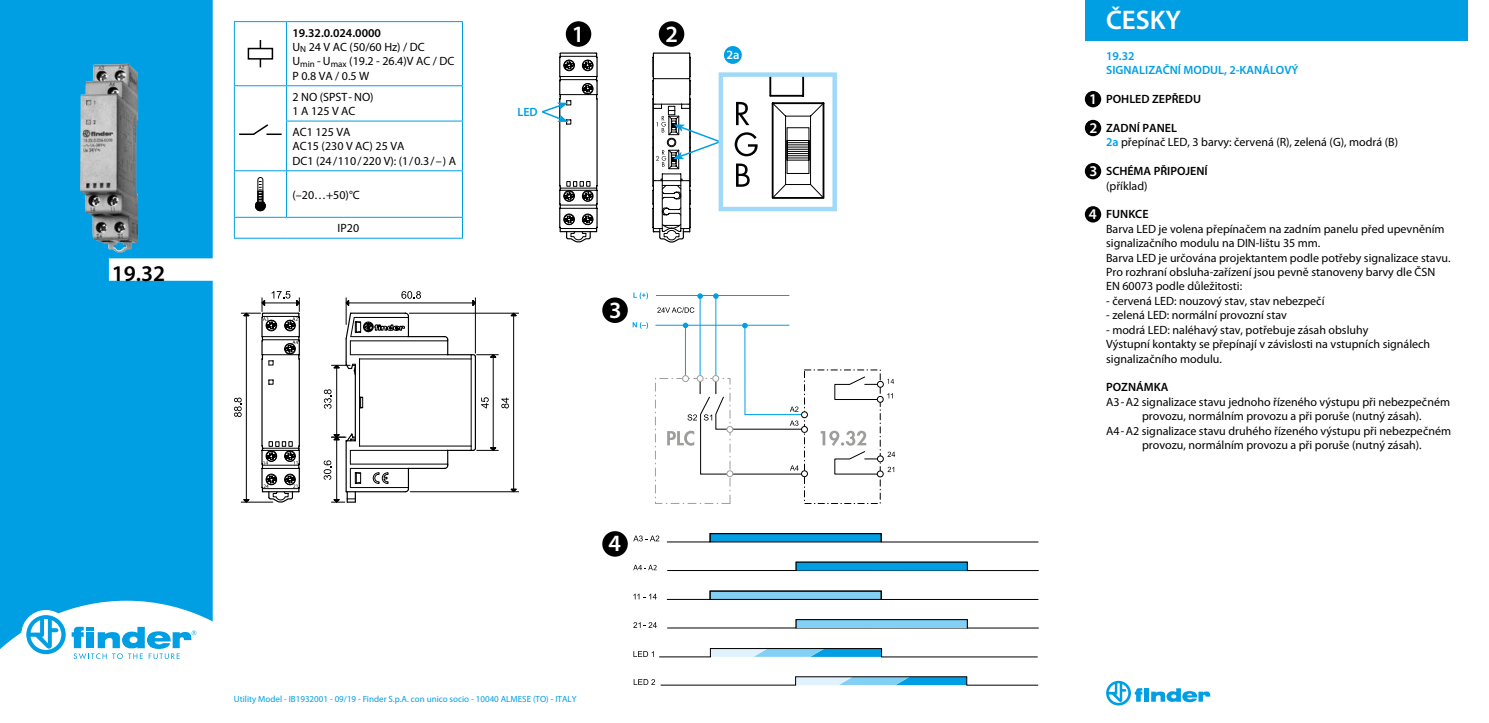
<style>
.page{position:relative;width:1489px;height:723px;background:#fff}
.page>*{position:absolute;margin:0;border:0;box-sizing:border-box;transform-origin:0 0}
.t1{font:600 27px "Myriad Pro";color:#fff}
.t2{font:600 23.4px "Myriad Pro";color:#fff}
.t3{font:600 22.5px "Myriad Pro";color:#000}
.t4{font:600 14.85px/28.8px "Myriad Pro";color:#fff}
.t5{font:600 12.6px "Myriad Pro";color:#fff}
.t6{font:12px/14.4px "Myriad Pro";color:#000}
.t7{font:600 12px "Myriad Pro";color:#000}
.t8{font:600 12px/14.4px "Myriad Pro";color:#009fe3}
.t9{font:9px "Myriad Pro";color:#009fe3}
.s1{font-weight:600}
.s2{font-weight:600;color:#009fe3}
</style>
<div class="page">
<div style="left:0;top:0;width:213px;height:649px;background:#009fe3"></div>
<div style="left:21px;top:610px;width:49px;height:49px;background:#fff;border-radius:50%"></div>
<svg style="left:26px;top:615px;width:40px;height:39px"></svg>
<svg style="left:72px;top:627px;width:124px;height:32px"></svg>
<img style="left:80px;top:64px;width:58px;height:189px">
<svg style="left:234px;top:291px;width:285px;height:212px"></svg>
<hr style="left:234px;top:21px;width:52px;height:1px;background:#009fe3">
<hr style="left:234px;top:22px;width:1px;height:63px;background:#009fe3">
<hr style="left:286px;top:21px;width:177px;height:1px;background:#009fe3">
<hr style="left:286px;top:22px;width:1px;height:63px;background:#009fe3">
<hr style="left:462px;top:22px;width:1px;height:63px;background:#009fe3">
<hr style="left:234px;top:85px;width:52px;height:1px;background:#009fe3">
<hr style="left:234px;top:86px;width:1px;height:35px;background:#009fe3">
<hr style="left:286px;top:85px;width:177px;height:1px;background:#009fe3">
<hr style="left:286px;top:86px;width:1px;height:35px;background:#009fe3">
<hr style="left:462px;top:86px;width:1px;height:35px;background:#009fe3">
<hr style="left:234px;top:121px;width:1px;height:49px;background:#009fe3">
<hr style="left:286px;top:121px;width:177px;height:1px;background:#009fe3">
<hr style="left:286px;top:121px;width:1px;height:49px;background:#009fe3">
<hr style="left:462px;top:121px;width:1px;height:49px;background:#009fe3">
<hr style="left:234px;top:170px;width:52px;height:1px;background:#009fe3">
<hr style="left:234px;top:171px;width:1px;height:46px;background:#009fe3">
<hr style="left:286px;top:170px;width:177px;height:1px;background:#009fe3">
<hr style="left:286px;top:171px;width:1px;height:46px;background:#009fe3">
<hr style="left:462px;top:171px;width:1px;height:46px;background:#009fe3">
<hr style="left:234px;top:217px;width:52px;height:1px;background:#009fe3">
<svg style="left:234px;top:218px;width:1px;height:20px"></svg>
<hr style="left:286px;top:217px;width:177px;height:1px;background:#009fe3">
<svg style="left:462px;top:218px;width:1px;height:20px"></svg>
<hr style="left:234px;top:238px;width:52px;height:1px;background:#009fe3">
<hr style="left:286px;top:238px;width:177px;height:1px;background:#009fe3">
<svg style="left:260px;top:40px;width:1px;height:27px"></svg>
<div style="left:248px;top:49px;width:24px;height:10px;background:#fff"></div>
<div style="left:248px;top:48px;width:25px;height:12px;border:2px solid #000"></div>
<svg style="left:239px;top:124px;width:43px;height:11px"></svg>
<svg style="left:255px;top:177px;width:11px;height:34px"></svg>
<svg style="left:542px;top:52px;width:55px;height:190px"></svg>
<div style="left:655px;top:378px;width:75px;height:126px;border:1px dashed #9d9d9c"></div>
<hr style="left:715px;top:296px;width:1px;height:85px;background:#009fe3">
<svg style="left:713px;top:293px;width:5px;height:6px"></svg>
<hr style="left:699px;top:296px;width:1px;height:85px;background:#009fe3">
<svg style="left:697px;top:293px;width:6px;height:6px"></svg>
<svg style="left:633px;top:292px;width:15px;height:7px"></svg>
<svg style="left:632px;top:322px;width:16px;height:7px"></svg>
<hr style="left:656px;top:295px;width:133px;height:1px;background:#009fe3">
<hr style="left:655px;top:325px;width:134px;height:1px;background:#009fe3">
<svg style="left:657px;top:307px;width:37px;height:6px"></svg>
<svg style="left:666px;top:533px;width:372px;height:10px"></svg>
<svg style="left:633px;top:535px;width:26px;height:6px"></svg>
<svg style="left:666px;top:590px;width:372px;height:10px"></svg>
<svg style="left:633px;top:565px;width:23px;height:5px"></svg>
<svg style="left:633px;top:619px;width:405px;height:39px"></svg>
<svg style="left:633px;top:593px;width:23px;height:6px"></svg>
<hr style="left:879px;top:75px;width:1px;height:134px;background:#000">
<svg style="left:667px;top:561px;width:371px;height:11px"></svg>
<svg style="left:633px;top:676px;width:405px;height:9px"></svg>
<svg style="left:667px;top:323px;width:228px;height:181px"></svg>
<svg style="left:652px;top:53px;width:182px;height:190px"></svg>
<div style="left:718px;top:72px;width:119px;height:139px;border:4px solid #a1daf8"></div>
<div style="left:565px;top:21px;width:26px;height:26px;background:#000;border-radius:50%"></div>
<div style="left:658px;top:21px;width:26px;height:26px;background:#000;border-radius:50%"></div>
<div style="left:602px;top:297px;width:25px;height:26px;background:#000;border-radius:50%"></div>
<div style="left:602px;top:531px;width:25px;height:26px;background:#000;border-radius:50%"></div>
<div style="left:724px;top:46px;width:17px;height:18px;background:#009fe3;border-radius:50%"></div>
<svg style="left:1106px;top:681px;width:104px;height:24px"></svg>
<div style="left:1084px;top:91px;width:17px;height:16px;background:#000;border-radius:50%"></div>
<div style="left:1084px;top:120px;width:17px;height:16px;background:#000;border-radius:50%"></div>
<div style="left:1084px;top:163px;width:17px;height:16px;background:#000;border-radius:50%"></div>
<div style="left:1084px;top:206px;width:17px;height:16px;background:#000;border-radius:50%"></div>
<div style="left:1084px;top:0;width:383px;height:40px;background:#009fe3"></div>
<h3 class="t3" style="left:112px;top:259px;width:55px">19.32</h3>
<p class="t6" style="left:292px;top:25px;width:164px"><span class="s1">19.32.0.024.0000<br></span>U<sub>N</sub> 24 V AC (50/60 Hz) / DC<br>U<sub>min</sub> - U<sub>max</sub> (19.2 - 26.4)V AC / DC<br>P 0.8 VA / 0.5 W</p>
<p class="t6" style="left:292px;top:89px;width:83px">2 NO (SPST-NO)<br>1 A 125 V AC</p>
<p class="t6" style="left:292px;top:125px;width:165px">AC1 125 VA<br>AC15 (230 V AC) 25 VA<br>DC1 (24/110/220 V): (1/0.3/–) A</p>
<p class="t6" style="left:292px;top:187px;width:69px">(–20…+50)°C</p>
<p class="t6" style="left:337px;top:221px;width:23px">IP20</p>
<p class="t8" style="left:517px;top:104px;width:22px">LED</p>
<h2 class="t2" style="left:572px;top:19px;width:14px">1</h2>
<h2 class="t2" style="left:665px;top:19px;width:14px">2</h2>
<p class="t5" style="left:726px;top:47px;width:15px">2a</p>
<h2 class="t2" style="left:609px;top:295px;width:14px">3</h2>
<h2 class="t2" style="left:608px;top:529px;width:14px">4</h2>
<p class="t9" style="left:234px;top:693px;width:344px">Utility Model - IB1932001 - 09/19 - Finder S.p.A. con unico socio - 10040 ALMESE (TO) - ITALY</p>
<p class="t4" style="left:1088px;top:84px;width:10px">1<br>2</p>
<p class="t4" style="left:1089px;top:156px;width:9px">3</p>
<p class="t4" style="left:1088px;top:200px;width:9px">4</p>
<h1 class="t1" style="left:1106px;top:3px;width:76px">ČESKY</h1>
<p class="t8" style="left:1106px;top:48px;width:194px">19.32<br>SIGNALIZAČNÍ MODUL, 2-KANÁLOVÝ</p>
<p class="t7" style="left:1106px;top:92px;width:96px">POHLED ZEPŘEDU</p>
<p class="t6" style="left:1106px;top:121px;width:293px"><span class="s1">ZADNÍ PANEL<br></span><span class="s2">2a</span> přepínač LED, 3 barvy: červená (R), zelená (G), modrá (B)</p>
<p class="t7" style="left:1106px;top:164px;width:103px">SCHÉMA PŘIPOJENÍ</p>
<p class="t6" style="left:1106px;top:178px;width:43px">(příklad)</p>
<p class="t7" style="left:1106px;top:207px;width:44px">FUNKCE</p>
<p class="t6" style="left:1106px;top:221px;width:346px">Barva LED je volena přepínačem na zadním panelu před upevněním signalizačního modulu na DIN-lištu 35 mm.<br>Barva LED je určována projektantem podle potřeby signalizace stavu.<br>Pro rozhraní obsluha-zařízení jsou pevně stanoveny barvy dle ČSN EN 60073 podle důležitosti:</p>
<p class="t6" style="left:1106px;top:293px;width:220px">- červená LED: nouzový stav, stav nebezpečí</p>
<p class="t6" style="left:1106px;top:308px;width:182px">- zelená LED: normální provozní stav</p>
<p class="t6" style="left:1106px;top:322px;width:325px">- modrá LED: naléhavý stav, potřebuje zásah obsluhy<br>Výstupní kontakty se přepínají v závislosti na vstupních signálech signalizačního modulu.</p>
<p class="t7" style="left:1106px;top:380px;width:64px">POZNÁMKA</p>
<p class="t6" style="left:1106px;top:394px;width:346px;text-align:center">A3-A2 signalizace stavu jednoho řízeného výstupu při nebezpečném provozu, normálním provozu a při poruše (nutný zásah).<br>A4-A2 signalizace stavu druhého řízeného výstupu při nebezpečném provozu, normálním provozu a při poruše (nutný zásah).</p>
</div>
